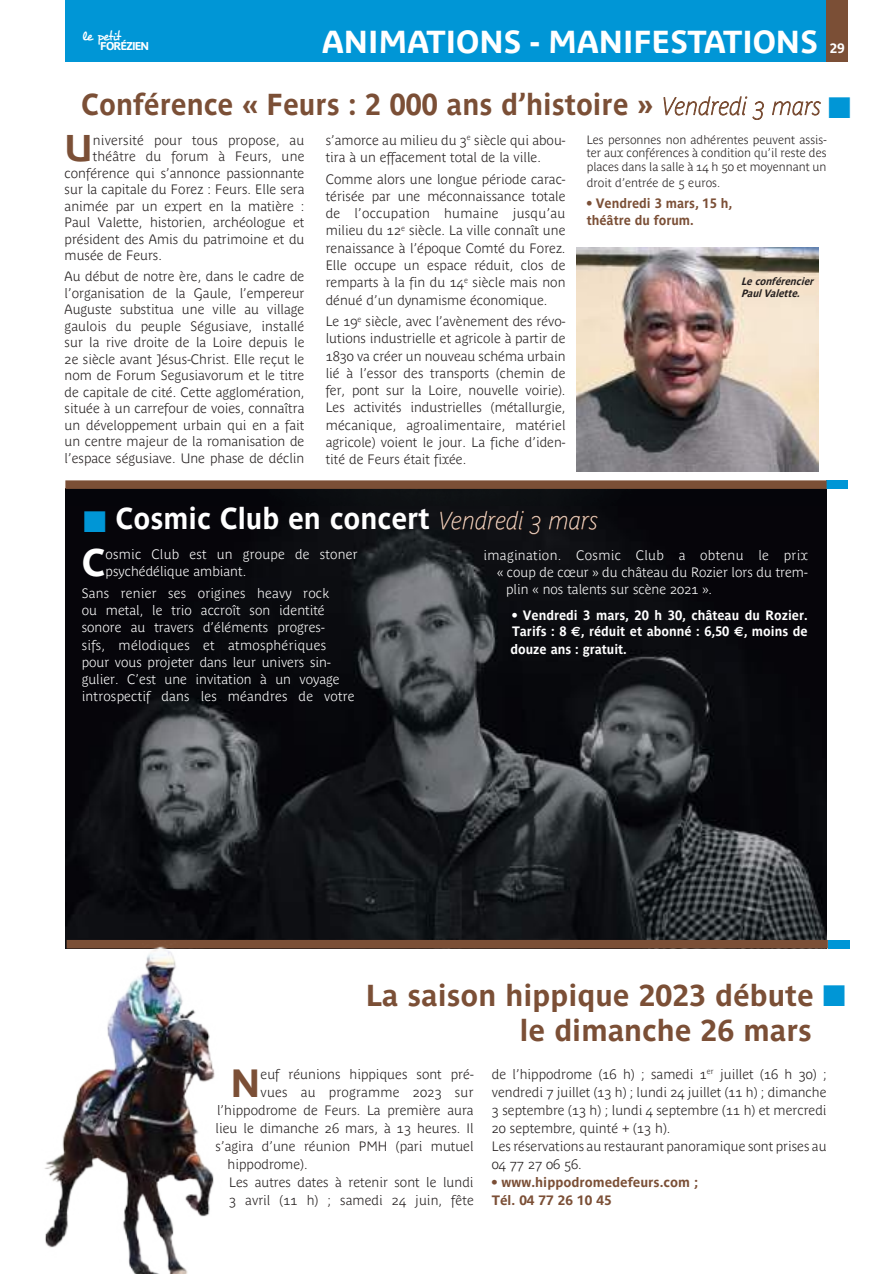
<style>
.page{position:relative;width:896px;height:1274px;background:#fff}
.page>*{position:absolute;margin:0;border:0;box-sizing:border-box;transform-origin:0 0}
.t1{font:700 39px "Parisine Plus";color:#7b4f36}
.t2{font:700 37.95px "Parisine Plus";color:#fff}
.t3{font:700 36.9px "Parisine Plus";color:#7b4f36}
.t4{font:700 31.5px "Parisine Plus";color:#fff}
.t5{font:700 30px "Parisine";color:#7b4f36;scale:.95 1}
.t6{font:700 30px/35px "Parisine";color:#7b4f36}
.t7{font:700 30px "Parisine";color:#fff;scale:.95 1}
.t8{font:700 13.5px/17.2px "Parisine Plus Clair";color:#241f1f;text-align:justify}
.t9{font:700 13.5px/17.2px "Parisine Plus Clair";color:#fff}
.t10{font:700 13.5px/17.1px "Parisine";color:#fff;text-align:justify;scale:.95 1}
.t11{font:700 13.5px/18px "Parisine";color:#7b4f36}
.t12{font:700 13.5px "Parisine Plus Clair";letter-spacing:.02em;color:#fff}
.t13{font:700 13.5px/16.5px "Parisine";color:#7b4f36;scale:.95 1}
.t14{font:700 13.5px "Parisine Plus Clair";letter-spacing:.02em;color:#241f1f}
.t15{font:700 13.5px "Parisine";color:#fff}
.t16{font:13.35px "Desyrel";letter-spacing:-.06em;color:#fff}
.t17{font:700 12px/13.5px "Parisine Plus Clair";color:#241f1f;text-align:justify}
.t18{font:700 11.25px "Parisine Plus";letter-spacing:-.08em;color:#fff}
.t19{font:italic 700 10.5px/12px "Parisine";color:#241f1f;scale:.95 1}
.s1{font-family:"Parisine Plus Clair";font-weight:400;font-style:italic;font-size:24px}
.s2{color:#0096d6}
.s3{font-family:"Parisine Plus Clair";font-weight:400;font-style:italic;font-size:24px;color:#7b4f36}
.s4{font-family:"Euro Sans"}
</style>
<div class="page">
<div style="left:65px;top:0;width:761px;height:62px;background:#0096d6"></div>
<div style="left:826px;top:0;width:22px;height:62px;background:#7b4f36"></div>
<img style="left:65px;top:489px;width:761px;height:450px">
<div style="left:827px;top:480px;width:21px;height:9px;background:#0096d6"></div>
<div style="left:65px;top:480px;width:761px;height:9px;background:#7b4f36"></div>
<div style="left:828px;top:939px;width:21px;height:9px;background:#0096d6"></div>
<div style="left:67px;top:939px;width:761px;height:9px;background:#7b4f36"></div>
<img style="left:576px;top:248px;width:242px;height:224px">
<img style="left:44px;top:924px;width:215px;height:349px">
<p class="t16" style="left:82px;top:28px;width:41px">le petit</p>
<p class="t18" style="left:100px;top:40px;width:50px">FORÉZIEN</p>
<h3 class="t4" style="left:322px;top:24px;width:497px">ANIMATIONS - MANIFESTATIONS</h3>
<p class="t15" style="left:830px;top:42px;width:17px">1329</p>
<h3 class="t5" style="left:81px;top:86px;width:812px">Conférence « Feurs : 2 000 ans d’histoire » <span class="s1">Vendredi 3 mars</span> <span class="s2">■</span></h3>
<h3 class="t3" style="left:65px;top:127px;width:30px">U</h3>
<p class="t8" style="left:93px;top:131px;width:213px">niversité pour tous propose, au</p>
<p class="t17" style="left:587px;top:133px;width:241px">Les personnes non adhérentes peuvent assis&shy;ter aux conférences à condition qu’il reste des places dans la salle à 14 h 50 et moyennant un</p>
<p class="t17" style="left:587px;top:176px;width:135px">droit d’entrée de 5 euros.</p>
<p class="t13" style="left:587px;top:195px;width:154px">• Vendredi 3 mars, 15 h, théâtre du forum.</p>
<p class="t8" style="left:326px;top:131px;width:241px">s’amorce au milieu du 3<sup>e</sup> siècle qui abou&shy;tira à un effacement total de la ville.</p>
<p class="t8" style="left:326px;top:170px;width:241px">Comme alors une longue période carac&shy;térisée par une méconnaissance totale de l’occupation humaine jusqu’au milieu du 12<sup>e</sup> siècle. La ville connaît une renaissance à l’époque Comté du Forez.<br>Elle occupe un espace réduit, clos de remparts à la fin du 14<sup>e</sup> siècle mais non dénué d’un dynamisme économique.</p>
<p class="t8" style="left:326px;top:312px;width:241px">Le 19<sup>e</sup> siècle, avec l’avènement des révo&shy;lutions industrielle et agricole à partir de 1830 va créer un nouveau schéma urbain lié à l’essor des transports (chemin de fer, pont sur la Loire, nouvelle voirie).<br>Les activités industrielles (métallurgie, mécanique, agroalimentaire, matériel agricole) voient le jour. La fiche d’iden&shy;tité de Feurs était fixée.</p>
<p class="t8" style="left:93px;top:148px;width:213px">théâtre du forum à Feurs, une</p>
<p class="t8" style="left:65px;top:164px;width:241px">conférence qui s’annonce passionnante</p>
<p class="t8" style="left:65px;top:181px;width:241px">sur la capitale du Forez : Feurs. Elle sera</p>
<p class="t8" style="left:65px;top:197px;width:241px">animée par un expert en la matière :</p>
<p class="t8" style="left:65px;top:214px;width:241px">Paul Valette, historien, archéologue et</p>
<p class="t8" style="left:65px;top:230px;width:241px">président des Amis du patrimoine et du</p>
<p class="t8" style="left:65px;top:247px;width:99px">musée de Feurs.</p>
<p class="t8" style="left:65px;top:268px;width:241px;line-height:16.5px">Au début de notre ère, dans le cadre de l’organisation de la Gaule, l’empereur Auguste substitua une ville au village gaulois du peuple Ségusiave, installé sur la rive droite de la Loire depuis le 2e siècle avant Jésus-Christ. Elle reçut le nom de Forum Segusiavorum et le titre de capitale de cité. Cette agglomération, située à un carrefour de voies, connaîtra un développement urbain qui en a fait un centre majeur de la romanisation de l’espace ségusiave. Une phase de déclin</p>
<p class="t19" style="left:741px;top:275px;width:81px">Leconférencier<br>PaulValette.</p>
<h3 class="t7" style="left:83px;top:500px;width:543px"><span class="s2">■</span> Cosmic Club en concert <span class="s3">Vendredi 3 mars</span></h3>
<h2 class="t2" style="left:82px;top:540px;width:25px">C</h2>
<p class="t9" style="left:106px;top:545px;width:254px">osmic Club est un groupe de stoner psychédélique ambiant.</p>
<p class="t9" style="left:82px;top:584px;width:274px">Sans renier ses origines heavy rock<br>ou metal, le trio accroît son identité sonore au travers d’éléments progres-<br>sifs, mélodiques et atmosphériques pour vous projeter dans leur univers sin&shy;gulier. C’est une invitation à un voyage introspectif dans les méandres de votre</p>
<p class="t12" style="left:483px;top:547px;width:326px">imagination. Cosmic Club a obtenu le prix</p>
<p class="t9" style="left:497px;top:563px;width:312px">« coup de cœur » du château du Rozier lors du trem-</p>
<p class="t9" style="left:506px;top:580px;width:208px">plin « nos talents sur scène 2021 ».</p>
<p class="t10" style="left:510px;top:606px;width:314px">• Vendredi 3 mars, 20 h 30, château du Rozier.<br>Tarifs : 8 <span class="s4">€</span>, réduit et abonné : 6,50 <span class="s4">€</span>, moins de douze ans : gratuit.</p>
<h3 class="t6" style="left:520px;top:977px;width:327px;text-indent:-154px">La saison hippique 2023 débute <span class="s2">■ </span>le dimanche 26 mars</h3>
<h1 class="t1" style="left:231px;top:1060px;width:31px">N</h1>
<p class="t8" style="left:261px;top:1065px;width:215px">euf réunions hippiques sont pré-</p>
<p class="t14" style="left:261px;top:1083px;width:215px">vues au programme 2023 sur</p>
<p class="t8" style="left:217px;top:1100px;width:258px">l’hippodrome de Feurs. La première aura</p>
<p class="t8" style="left:216px;top:1118px;width:260px">lieu le dimanche 26 mars, à 13 heures. Il</p>
<p class="t8" style="left:216px;top:1136px;width:259px">s’agira d’une réunion PMH (pari mutuel</p>
<p class="t8" style="left:228px;top:1154px;width:82px">hippodrome).</p>
<p class="t8" style="left:229px;top:1172px;width:246px">Les autres dates à retenir sont le lundi</p>
<p class="t8" style="left:229px;top:1190px;width:246px">3 avril (11 h) ; samedi 24 juin, fête</p>
<p class="t8" style="left:492px;top:1064px;width:336px;line-height:18px;text-align:left">de l’hippodrome (16 h) ; samedi 1<sup>er</sup> juillet (16 h 30) ; vendredi 7 juillet (13 h) ; lundi 24 juillet (11 h) ; dimanche 3 septembre (13 h) ; lundi 4 septembre (11 h) et mercredi 20 septembre, quinté + (13 h).<br>Les réservations au restaurant panoramique sont prises au 04 77 27 06 56.</p>
<p class="t11" style="left:492px;top:1172px;width:208px">• www.hippodromedefeurs.com ;<br>Tél. 04 77 26 10 45</p>
</div>
